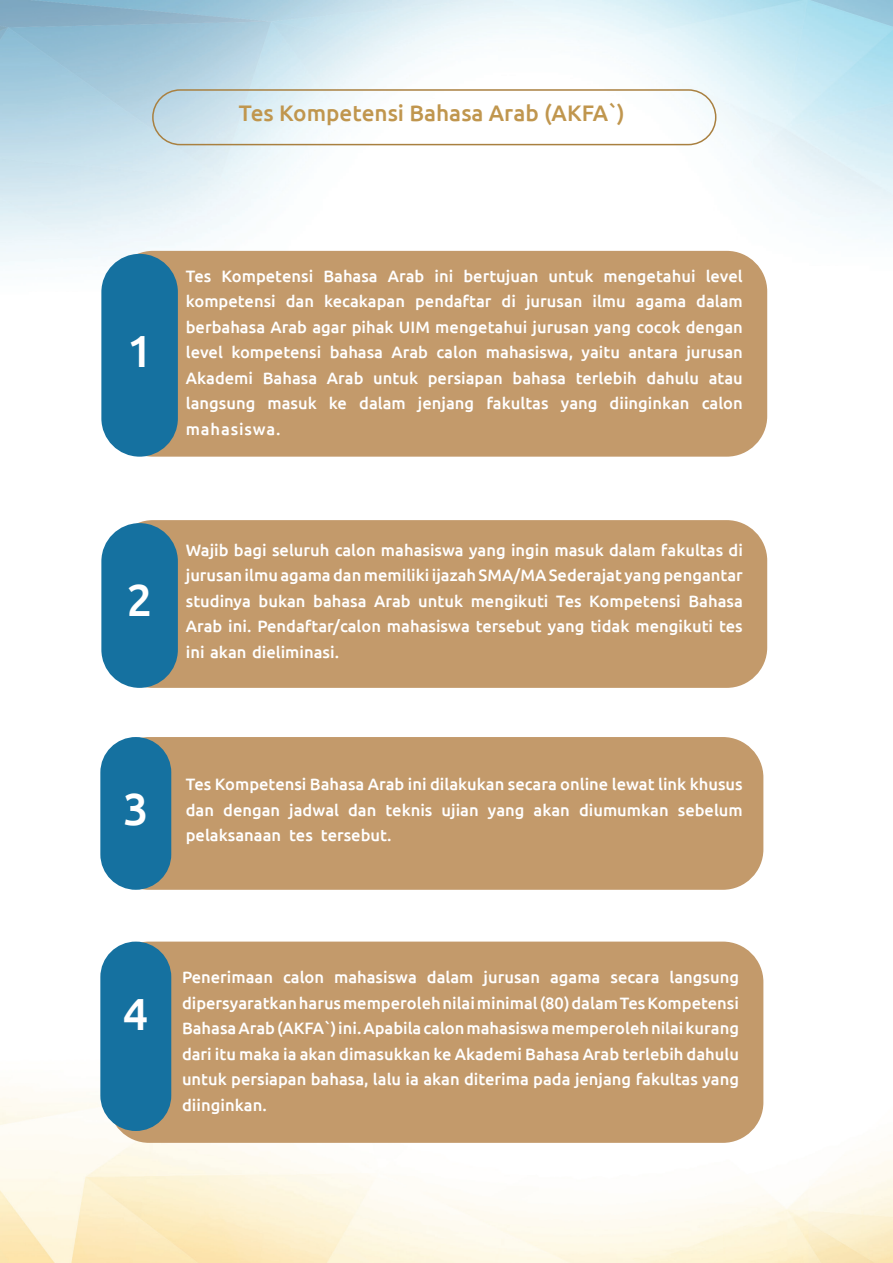
<style>
.page{position:relative;width:893px;height:1263px;background:#fff}
.page>*{position:absolute;margin:0;border:0;box-sizing:border-box;transform-origin:0 0}
.t1{font:500 45px "Ubuntu";color:#fff}
.t2{font:500 22.5px "Ubuntu";color:#c0964e}
.t3{font:500 16.5px/25.5px "Ubuntu";color:#fff;text-align:right}
.t4{font:500 16.5px/25.5px "Ubuntu";letter-spacing:.05em;color:#fff}
</style>
<div class="page">
<img style="left:0;top:0;width:893px;height:1263px">
<div style="left:112px;top:520px;width:655px;height:168px;background:#c39a6b;border-radius:40px"></div>
<div style="left:112px;top:251px;width:655px;height:206px;background:#c39a6b;border-radius:40px"></div>
<div style="left:109px;top:737px;width:654px;height:153px;background:#c39a6b;border-radius:40px"></div>
<div style="left:101px;top:523px;width:77px;height:165px;background:#1571a0;border-radius:38px"></div>
<div style="left:101px;top:254px;width:77px;height:203px;background:#1571a0;border-radius:38px"></div>
<div style="left:152px;top:89px;width:564px;height:56px;border:2px solid #a98040;border-radius:27px"></div>
<div style="left:109px;top:941px;width:654px;height:202px;background:#c39a6b;border-radius:40px"></div>
<div style="left:100px;top:941px;width:71px;height:190px;background:#1571a0;border-radius:35px"></div>
<div style="left:100px;top:737px;width:71px;height:153px;background:#1571a0;border-radius:35px"></div>
<h2 class="t2" style="left:239px;top:99px;width:387px">Tes Kompetensi Bahasa Arab (AKFA (`</h2>
<h1 class="t1" style="left:127px;top:323px;width:27px">1</h1>
<p class="t3" style="left:186px;top:263px;width:27px">Tes</p>
<p class="t3" style="left:222px;top:263px;width:93px">Kompetensi</p>
<p class="t3" style="left:323px;top:263px;width:56px">Bahasa</p>
<p class="t3" style="left:388px;top:263px;width:38px">Arab</p>
<p class="t3" style="left:435px;top:263px;width:20px">ini</p>
<p class="t3" style="left:463px;top:263px;width:77px">bertujuan</p>
<p class="t3" style="left:549px;top:263px;width:46px">untuk</p>
<p class="t3" style="left:604px;top:263px;width:93px">mengetahui</p>
<p class="t3" style="left:706px;top:263px;width:39px">level</p>
<p class="t3" style="left:186px;top:288px;width:91px">kompetensi</p>
<p class="t3" style="left:186px;top:314px;width:558px">berbahasa Arab agar pihak UIM mengetahui jurusan yang cocok dengan</p>
<p class="t3" style="left:686px;top:339px;width:58px">jurusan</p>
<p class="t3" style="left:286px;top:288px;width:30px">dan</p>
<p class="t3" style="left:324px;top:288px;width:82px">kecakapan</p>
<p class="t3" style="left:415px;top:288px;width:78px">pendaftar</p>
<p class="t3" style="left:502px;top:288px;width:16px">di</p>
<p class="t3" style="left:592px;top:288px;width:35px">ilmu</p>
<p class="t3" style="left:696px;top:288px;width:48px">dalam</p>
<p class="t3" style="left:526px;top:288px;width:58px">jurusan</p>
<p class="t3" style="left:636px;top:288px;width:52px">agama</p>
<p class="t3" style="left:186px;top:339px;width:39px">level</p>
<p class="t3" style="left:231px;top:339px;width:91px">kompetensi</p>
<p class="t3" style="left:330px;top:339px;width:55px">bahasa</p>
<p class="t3" style="left:391px;top:339px;width:38px">Arab</p>
<p class="t3" style="left:436px;top:339px;width:43px">calon</p>
<p class="t3" style="left:486px;top:339px;width:89px">mahasiswa,</p>
<p class="t3" style="left:581px;top:339px;width:40px">yaitu</p>
<p class="t3" style="left:628px;top:339px;width:51px">antara</p>
<p class="t3" style="left:186px;top:365px;width:69px">Akademi</p>
<p class="t3" style="left:263px;top:365px;width:56px">Bahasa</p>
<p class="t3" style="left:327px;top:365px;width:38px">Arab</p>
<p class="t3" style="left:373px;top:365px;width:46px">untuk</p>
<p class="t3" style="left:428px;top:365px;width:77px">persiapan</p>
<p class="t3" style="left:513px;top:365px;width:55px">bahasa</p>
<p class="t3" style="left:576px;top:365px;width:63px">terlebih</p>
<p class="t3" style="left:647px;top:365px;width:54px">dahulu</p>
<p class="t3" style="left:709px;top:365px;width:36px">atau</p>
<p class="t4" style="left:186px;top:390px;width:96px">langsung mahasiswa.</p>
<p class="t3" style="left:267px;top:390px;width:51px">masuk</p>
<p class="t3" style="left:329px;top:390px;width:20px">ke</p>
<p class="t3" style="left:359px;top:390px;width:48px">dalam</p>
<p class="t3" style="left:418px;top:390px;width:58px">jenjang</p>
<p class="t3" style="left:486px;top:390px;width:64px">fakultas</p>
<p class="t3" style="left:561px;top:390px;width:38px">yang</p>
<p class="t3" style="left:610px;top:390px;width:82px">diinginkan</p>
<p class="t3" style="left:702px;top:390px;width:43px">calon</p>
<h1 class="t1" style="left:127px;top:571px;width:27px">2</h1>
<p class="t3" style="left:186px;top:537px;width:559px">Wajib bagi seluruh calon mahasiswa yang ingin masuk dalam fakultas di jurusanilmuagamadanmemilikiijazahSMA/MASederajatyangpengantar<br>Bahasa</p>
<p class="t3" style="left:186px;top:588px;width:558px;text-align:left">studinya<br>Arab ini. Pendaftar/calon mahasiswa tersebut yang tidak mengikuti tes ini akan dieliminasi.</p>
<p class="t3" style="left:259px;top:588px;width:49px">bukan</p>
<p class="t3" style="left:313px;top:588px;width:55px">bahasa</p>
<p class="t3" style="left:374px;top:588px;width:38px">Arab</p>
<p class="t3" style="left:418px;top:588px;width:46px">untuk</p>
<p class="t3" style="left:471px;top:588px;width:79px">mengikuti</p>
<p class="t3" style="left:589px;top:588px;width:93px">Kompetensi</p>
<p class="t3" style="left:556px;top:588px;width:27px">Tes</p>
<h1 class="t1" style="left:123px;top:781px;width:27px">3</h1>
<p class="t3" style="left:186px;top:771px;width:558px">Tes Kompetensi Bahasa Arab ini dilakukan secara online lewat link khusus sebelum</p>
<p class="t3" style="left:186px;top:797px;width:30px">dan</p>
<p class="t3" style="left:223px;top:797px;width:59px">dengan</p>
<p class="t3" style="left:289px;top:797px;width:51px">jadwal</p>
<p class="t3" style="left:348px;top:797px;width:30px">dan</p>
<p class="t3" style="left:385px;top:797px;width:49px">teknis</p>
<p class="t3" style="left:534px;top:797px;width:38px">akan</p>
<p class="t3" style="left:579px;top:797px;width:91px">diumumkan</p>
<p class="t3" style="left:442px;top:797px;width:39px">ujian</p>
<p class="t3" style="left:488px;top:797px;width:38px">yang</p>
<p class="t3" style="left:186px;top:822px;width:97px">pelaksanaan</p>
<p class="t3" style="left:289px;top:822px;width:25px">tes</p>
<p class="t3" style="left:321px;top:822px;width:72px">tersebut.</p>
<h1 class="t1" style="left:123px;top:985px;width:27px">4</h1>
<p class="t3" style="left:283px;top:964px;width:43px">calon</p>
<p class="t3" style="left:334px;top:964px;width:84px">mahasiswa</p>
<p class="t3" style="left:427px;top:964px;width:48px">dalam</p>
<p class="t3" style="left:669px;top:964px;width:71px">langsung</p>
<p class="t3" style="left:182px;top:964px;width:558px;text-align:left">Penerimaan dipersyaratkanharusmemperolehnilaiminimal(80)dalamTesKompetensi BahasaArab(AKFA`)ini.Apabilacalonmahasiswamemperolehnilaikurang dari itu maka ia akan dimasukkan ke Akademi Bahasa Arab terlebih dahulu untuk persiapan bahasa, lalu ia akan diterima pada jenjang fakultas yang diinginkan.</p>
<p class="t3" style="left:484px;top:964px;width:58px">jurusan</p>
<p class="t3" style="left:550px;top:964px;width:52px">agama</p>
<p class="t3" style="left:610px;top:964px;width:51px">secara</p>
</div>
